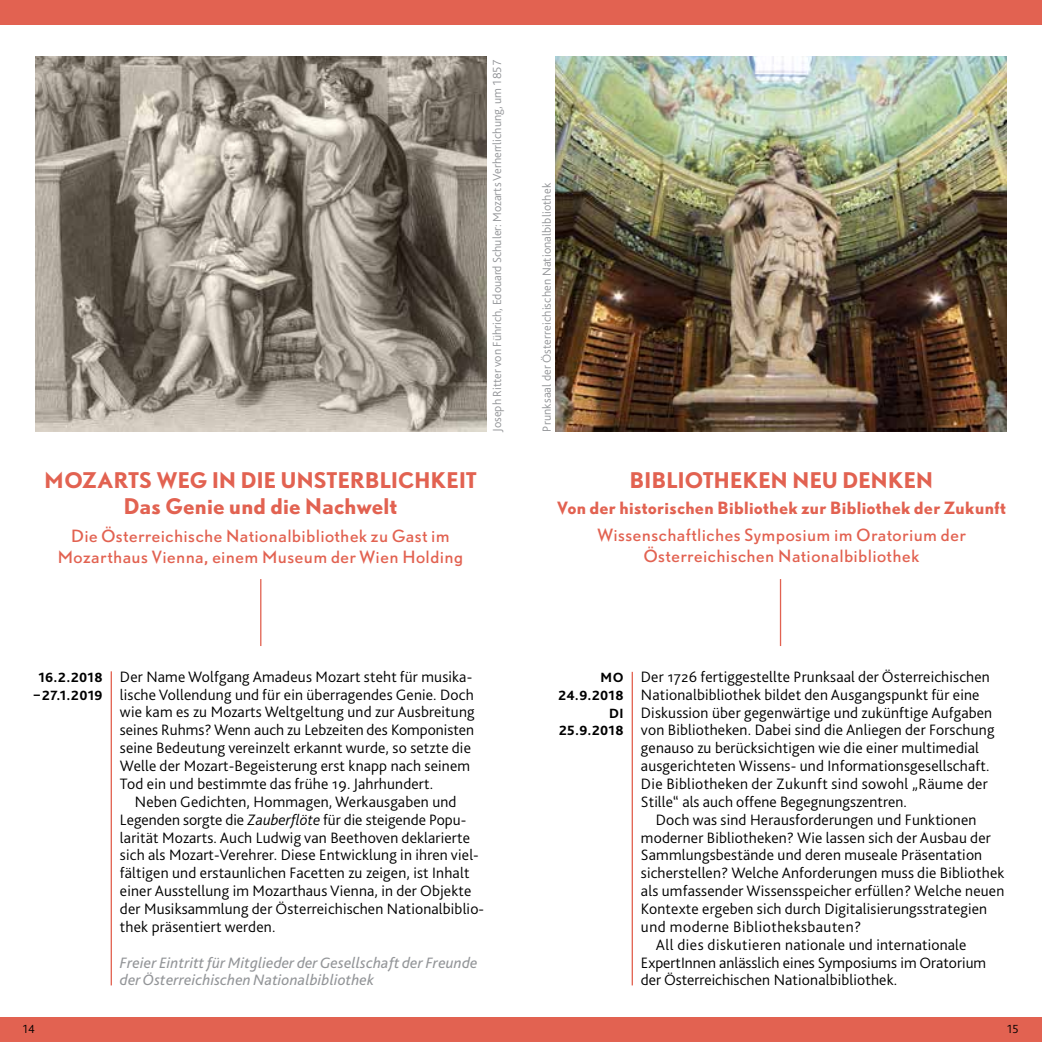
<style>
.page{position:relative;width:1042px;height:1042px;background:#fff}
.page>*{position:absolute;margin:0;border:0;box-sizing:border-box;transform-origin:0 0}
.t1{font:700 20.12px/26.2px "DTL Nobel TOT";letter-spacing:.02em;color:#e26251;text-align:center}
.t2{font:300 15.75px/17.8px "Bliss 2";letter-spacing:.01em;color:#000}
.t3{font:15.75px/21px "DTL Nobel TOT";letter-spacing:.03em;color:#e26251;text-align:center}
.t4{font:italic 15.75px/17.8px "Bliss 2";letter-spacing:.01em;color:#939598}
.t5{font:700 15.75px "DTL Nobel TOT";letter-spacing:.035em;color:#e26251}
.t6{font:300 15.75px "Bliss 2";letter-spacing:.03em;color:#000}
.t7{font:800 14px/17.8px "Bliss 2";letter-spacing:.02em;color:#000;text-align:right}
.t8{font:300 12.25px "Bliss 2";color:#939598}
.t9{font:300 12.25px "Bliss 2";color:#000}
.s1{font-style:italic}
</style>
<div class="page">
<div style="left:0;top:1017px;width:1042px;height:25px;background:#e26251"></div>
<div style="left:0;top:0;width:1042px;height:25px;background:#e26251"></div>
<img style="left:35px;top:57px;width:451px;height:375px">
<hr style="left:260px;top:579px;width:1px;height:67px;background:#e26251">
<hr style="left:780px;top:579px;width:1px;height:67px;background:#e26251">
<hr style="left:631px;top:672px;width:2px;height:313px;background:#e26251">
<hr style="left:111px;top:671px;width:1px;height:314px;background:#e26251">
<img style="left:556px;top:57px;width:450px;height:375px">
<p class="t1" style="left:44px;top:466px;width:434px">MOZARTS WEG IN DIE UNSTERBLICHKEIT<br>Das Genie und die Nachwelt</p>
<p class="t3" style="left:58px;top:525px;width:407px">Die Österreichische Nationalbibliothek zu Gast im<br>Mozarthaus Vienna, einem Museum der Wien Holding</p>
<p class="t8" style="left:489px;top:432px;width:373px;rotate:-90deg">Joseph Ritter von Führich, Edouard Schuler: Mozarts Verherrlichung, um 1857</p>
<p class="t8" style="left:539px;top:432px;width:250px;rotate:-90deg">Prunksaal der Österreichischen Nationalbibliothek</p>
<p class="t1" style="left:630px;top:466px;width:305px">BIBLIOTHEKEN NEU DENKEN</p>
<p class="t5" style="left:557px;top:496px;width:450px">Von der historischen Bibliothek zur Bibliothek der Zukunft</p>
<p class="t3" style="left:597px;top:524px;width:370px">Wissenschaftliches Symposium im Oratorium der<br>Österreichischen Nationalbibliothek</p>
<p class="t7" style="left:38px;top:668px;width:66px">16.2.2018</p>
<p class="t7" style="left:34px;top:686px;width:70px">– 27.1.2019</p>
<p class="t2" style="left:120px;top:667px;width:356px">Der Name Wolfgang Amadeus Mozart steht für musika&shy;lische Vollendung und für ein überragendes Genie. Doch wie kam es zu Mozarts Weltgeltung und zur Ausbreitung seines Ruhms? Wenn auch zu Lebzeiten des Komponisten seine Bedeutung vereinzelt erkannt wurde, so setzte die Welle der Mozart-Begeisterung erst knapp nach seinem Tod ein und bestimmte das frühe 19. Jahrhundert.</p>
<p class="t2" style="left:120px;top:792px;width:366px;text-indent:15px">Neben Gedichten, Hommagen, Werkausgaben und Legenden sorgte die <span class="s1">Zauberflöte</span> für die steigende Popu&shy;larität Mozarts. Auch Ludwig van Beethoven deklarierte sich als Mozart-Verehrer. Diese Entwicklung in ihren viel&shy;fältigen und erstaunlichen Facetten zu zeigen, ist Inhalt einer Ausstellung im Mozarthaus Vienna, in der Objekte der Musiksammlung der Österreichischen Nationalbiblio&shy;thek präsentiert werden.</p>
<p class="t4" style="left:120px;top:953px;width:359px">Freier Eintritt für Mitglieder der Gesellschaft der Freunde der Österreichischen Nationalbibliothek</p>
<p class="t7" style="left:558px;top:668px;width:67px">MO<br>24.9.2018<br>DI<br>25.9.2018</p>
<p class="t2" style="left:641px;top:667px;width:355px">Der 1726 fertiggestellte Prunksaal der Österreichischen Nationalbibliothek bildet den Ausgangspunkt für eine Diskussion über gegenwärtige und zukünftige Aufgaben von Bibliotheken. Dabei sind die Anliegen der Forschung genauso zu berücksichtigen wie die einer multimedial ausgerichteten Wissens- und Informationsgesellschaft.<br>Die Bibliotheken der Zukunft sind sowohl „Räume der Stille“ als auch offene Begegnungszentren.</p>
<p class="t2" style="left:656px;top:810px;width:322px">Doch was sind Herausforderungen und Funktionen</p>
<p class="t2" style="left:641px;top:828px;width:351px">moderner Bibliotheken? Wie lassen sich der Ausbau der</p>
<p class="t2" style="left:641px;top:846px;width:343px">Sammlungsbestände und deren museale Präsentation</p>
<p class="t2" style="left:641px;top:864px;width:365px">sicherstellen? Welche Anforderungen muss die Bibliothek</p>
<p class="t2" style="left:641px;top:881px;width:365px">als umfassender Wissensspeicher erfüllen? Welche neuen</p>
<p class="t2" style="left:641px;top:899px;width:348px">Kontexte ergeben sich durch Digitalisierungsstrategien</p>
<p class="t6" style="left:641px;top:917px;width:222px">und moderne Bibliotheksbauten?</p>
<p class="t2" style="left:656px;top:935px;width:312px">All dies diskutieren nationale und internationale</p>
<p class="t2" style="left:641px;top:953px;width:347px">ExpertInnen anlässlich eines Symposiums im Oratorium</p>
<p class="t2" style="left:641px;top:971px;width:258px">der Österreichischen Nationalbibliothek.</p>
<p class="t9" style="left:23px;top:1021px;width:13px">14</p>
<p class="t9" style="left:1007px;top:1021px;width:13px">15</p>
</div>
